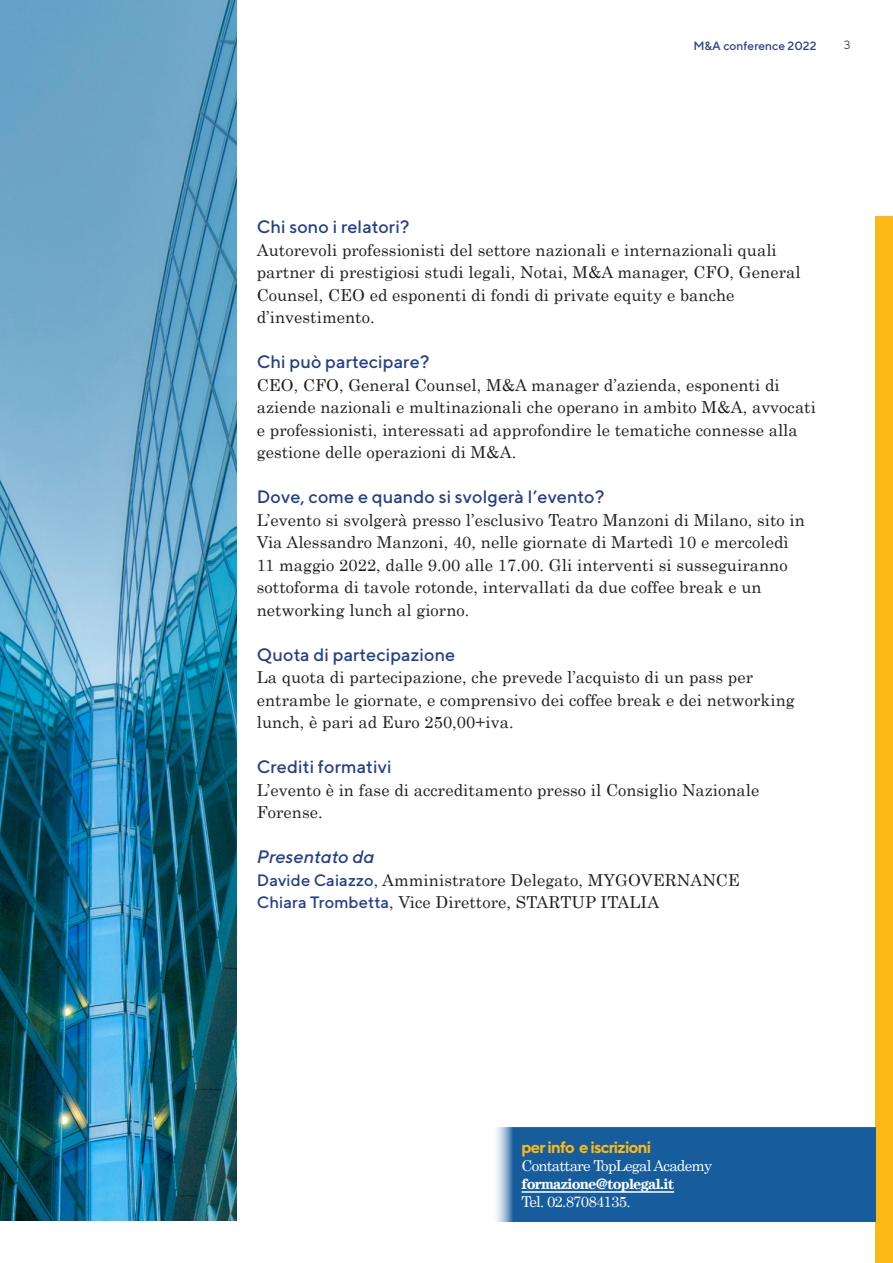
<style>
.page{position:relative;width:893px;height:1263px;background:#fff}
.page>*{position:absolute;margin:0;border:0;box-sizing:border-box;transform-origin:0 0}
.t1{font:500 18px "TT Norms";letter-spacing:.005em;color:#253f8e}
.t2{font:italic 500 18px "TT Norms";letter-spacing:.005em;color:#253f8e}
.t3{font:16.5px/22.5px "Century";letter-spacing:.005em;color:#231f20}
.t4{font:700 16.5px "TT Norms";letter-spacing:-.05em;color:#fcb814}
.t5{font:15px "Century";letter-spacing:-.05em;color:#fff}
.t6{font:700 15px "Century LT";letter-spacing:-.05em;color:#fff}
.t7{font:500 12px "TT Norms";color:#253f8e}
.t8{font:12px "TT Norms";color:#253f8e}
.s1{font-family:"TT Norms";font-weight:500;color:#253f8e}
</style>
<div class="page">
<img style="left:0;top:0;width:236px;height:1220px">
<div style="left:876px;top:216px;width:17px;height:1047px;background:#fcb814"></div>
<div style="left:492px;top:1127px;width:384px;height:95px;background:#175d9e"></div>
<hr style="left:522px;top:1191px;width:152px;height:2px;background:#fff">
<p class="t7" style="left:693px;top:38px;width:125px">M&amp;A conference 2022</p>
<p class="t8" style="left:844px;top:37px;width:8px">3</p>
<p class="t1" style="left:257px;top:216px;width:154px">Chi sono i relatori?</p>
<p class="t3" style="left:257px;top:237px;width:545px">Autorevoli professionisti del settore nazionali e internazionali quali partner di prestigiosi studi legali, Notai, M&amp;A manager, CFO, General Counsel, CEO ed esponenti di fondi di private equity e banche d’investimento.</p>
<p class="t1" style="left:257px;top:351px;width:174px">Chi può partecipare?</p>
<p class="t3" style="left:257px;top:372px;width:561px">CEO, CFO, General Counsel, M&amp;A manager d’azienda, esponenti di aziende nazionali e multinazionali che operano in ambito M&amp;A, avvocati e professionisti, interessati ad approfondire le tematiche connesse alla gestione delle operazioni di M&amp;A.</p>
<p class="t1" style="left:257px;top:486px;width:349px">Dove, come e quando si svolgerà l’evento?</p>
<p class="t3" style="left:257px;top:507px;width:550px">L’evento si svolgerà presso l’esclusivo Teatro Manzoni di Milano, sito in Via Alessandro Manzoni, 40, nelle giornate di Martedì 10 e mercoledì 11 maggio 2022, dalle 9.00 alle 17.00. Gli interventi si susseguiranno sottoforma di tavole rotonde, intervallati da due coffee break e un networking lunch al giorno.</p>
<p class="t1" style="left:257px;top:643px;width:200px">Quota di partecipazione</p>
<p class="t3" style="left:257px;top:665px;width:539px">La quota di partecipazione, che prevede l’acquisto di un pass per entrambe le giornate, e comprensivo dei coffee break e dei networking lunch, è pari ad Euro 250,00+iva.</p>
<p class="t1" style="left:257px;top:756px;width:136px">Crediti formativi</p>
<p class="t3" style="left:257px;top:777px;width:504px">L’evento è in fase di accreditamento presso il Consiglio Nazionale<br>Forense.</p>
<p class="t2" style="left:257px;top:846px;width:119px">Presentato da</p>
<p class="t3" style="left:257px;top:867px;width:485px"><span class="s1">Davide Caiazzo</span>, Amministratore Delegato, MYGOVERNANCE</p>
<p class="t3" style="left:257px;top:890px;width:404px"><span class="s1">Chiara Trombetta</span>, Vice Direttore, STARTUP ITALIA</p>
<p class="t4" style="left:522px;top:1137px;width:131px">per info e iscrizioni</p>
<p class="t5" style="left:522px;top:1153px;width:192px">Contattare TopLegal Academy</p>
<p class="t6" style="left:522px;top:1175px;width:154px">formazione@toplegal.it</p>
<p class="t5" style="left:522px;top:1189px;width:110px">Tel. 02.87084135.</p>
</div>
